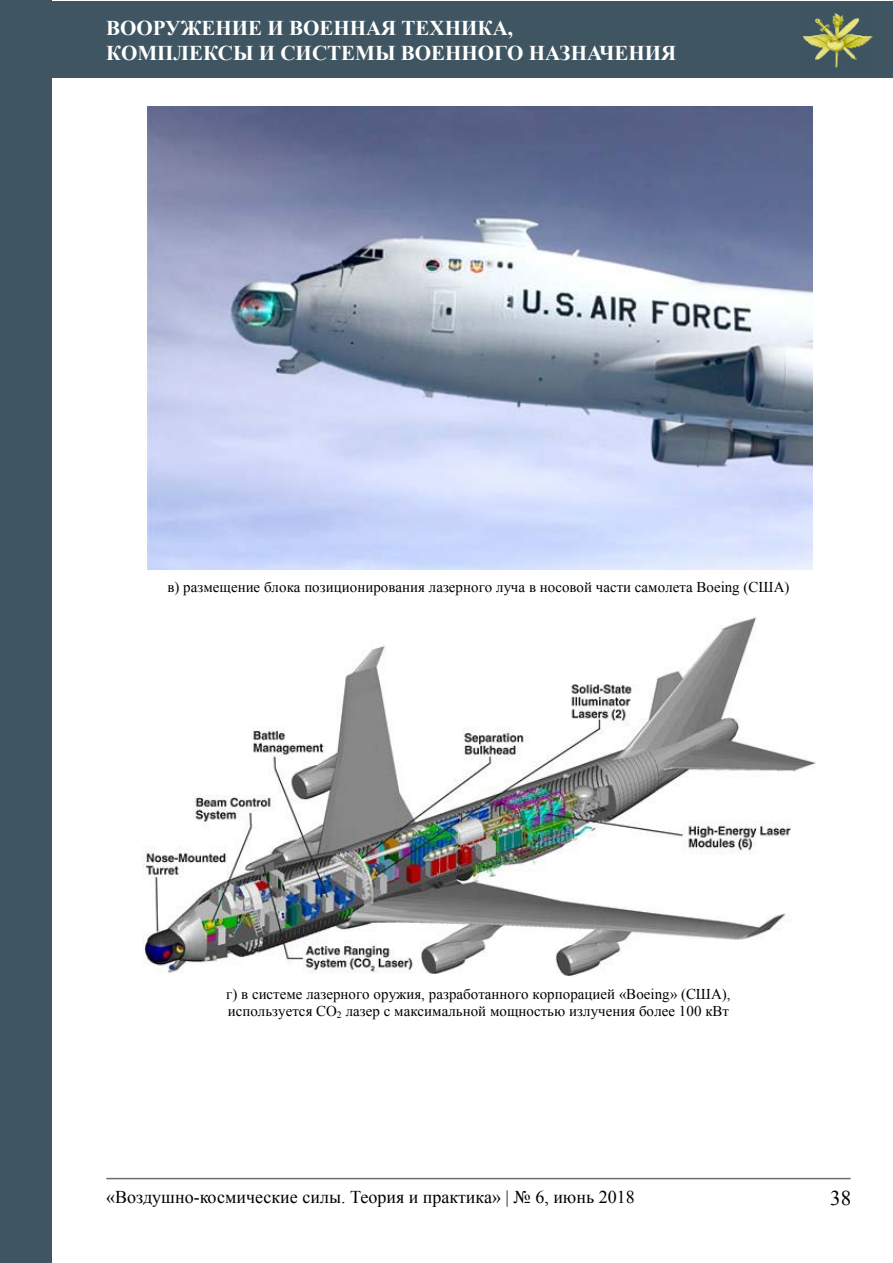
<style>
.page{position:relative;width:893px;height:1263px;background:#fff}
.page>*{position:absolute;margin:0;border:0;box-sizing:border-box;transform-origin:0 0}
.t1{font:700 21px/25.2px "Times New Roman";color:#fff}
.t2{font:21px "Times New Roman";color:#000}
.t3{font:18px "Times New Roman";color:#000}
.t4{font:15px/17.2px "Times New Roman";color:#000}
</style>
<div class="page">
<div style="left:0;top:1px;width:892px;height:76px;background:#3f5662"></div>
<img style="left:803px;top:13px;width:70px;height:55px">
<div style="left:0;top:1px;width:51px;height:1262px;background:#3f5662"></div>
<hr style="left:106px;top:1178px;width:745px;height:1px;background:#6d6e71">
<img style="left:147px;top:107px;width:665px;height:462px">
<img style="left:143px;top:617px;width:672px;height:359px">
<h1 class="t1" style="left:106px;top:14px;width:571px">вооружение и военная техника,<br>комплексы и системы военного назначения</h1>
<p class="t4" style="left:167px;top:578px;width:623px">в) размещение блока позиционирования лазерного луча в носовой части самолета boeing (США)</p>
<p class="t4" style="left:226px;top:985px;width:506px">г) в системе лазерного оружия, разработанного корпорацией «boeing» (США), используется Co<sub>2</sub> лазер с максимальной мощностью излучения более 100 кВт</p>
<p class="t3" style="left:106px;top:1185px;width:530px">«Воздушно-космические силы. Теория и практика» | № 6, июнь 2018</p>
<h1 class="t2" style="left:830px;top:1183px;width:22px">38</h1>
</div>
